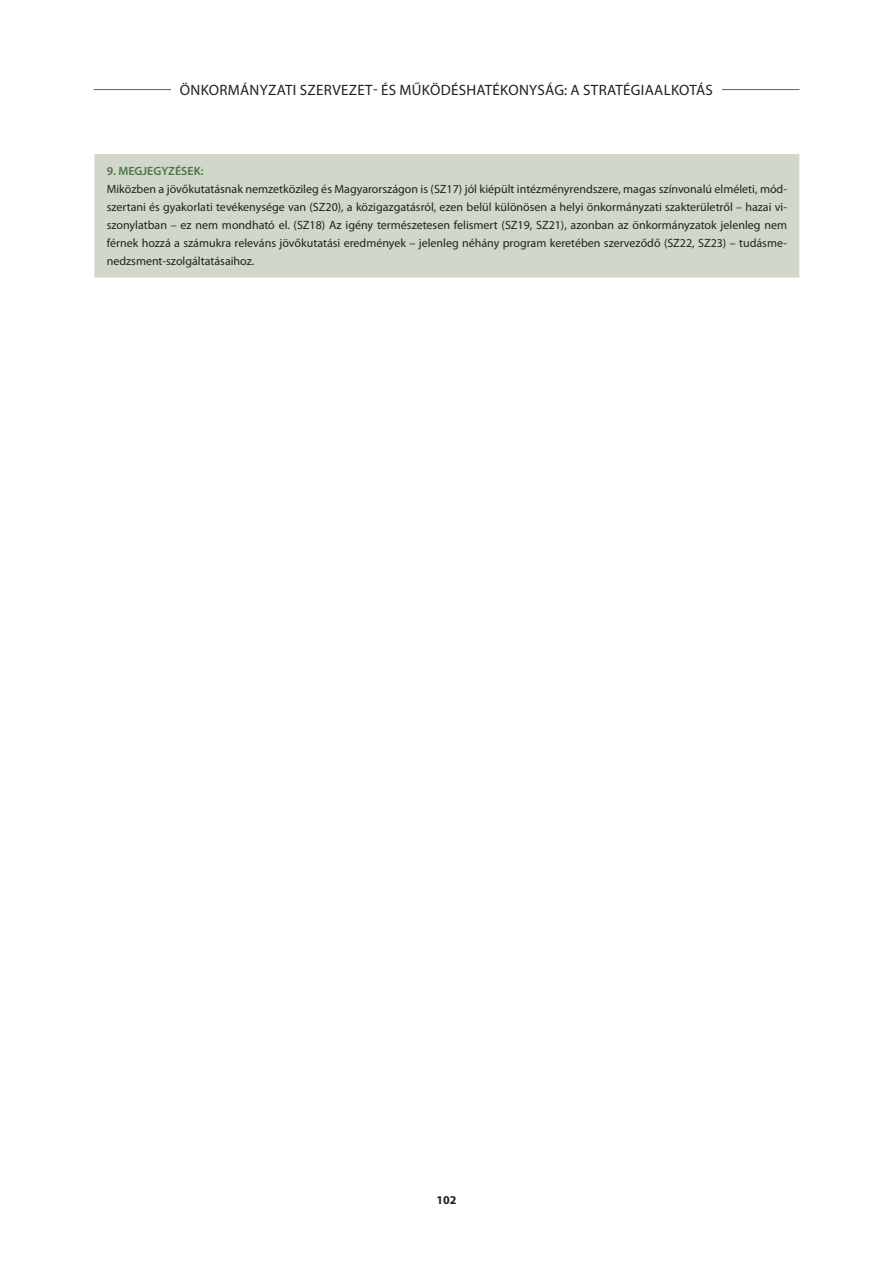
<style>
.page{position:relative;width:893px;height:1263px;background:#fff}
.page>*{position:absolute;margin:0;border:0;box-sizing:border-box;transform-origin:0 0}
.t1{font:15px "Myriad Pro";letter-spacing:.02em;color:#231f20}
.t2{font:12px/18px "Myriad Pro";color:#231f20;text-align:justify}
.t3{font:600 12px "Myriad Pro";color:#4e7345}
.t4{font:700 12px "Myriad Pro";color:#231f20}
</style>
<div class="page">
<hr style="left:94px;top:89px;width:705px;height:1px;background:#4e7345">
<div style="left:171px;top:75px;width:551px;height:29px;background:#fff"></div>
<div style="left:94px;top:153px;width:706px;height:125px;background:#d1d8cb"></div>
<hr style="left:94px;top:153px;width:235px;height:1px;background:#fff">
<hr style="left:329px;top:153px;width:235px;height:1px;background:#fff">
<hr style="left:564px;top:153px;width:236px;height:1px;background:#fff">
<hr style="left:94px;top:154px;width:1px;height:124px;background:#fff">
<hr style="left:799px;top:154px;width:1px;height:124px;background:#fff">
<p class="t1" style="left:180px;top:81px;width:535px">ÖNKORMÁNYZATI SZERVEZET- ÉS MŰKÖDÉSHATÉKONYSÁG: A STRATÉGIAALKOTÁS</p>
<p class="t3" style="left:107px;top:164px;width:98px">9. MEGJEGYZÉSEK:</p>
<p class="t2" style="left:107px;top:180px;width:682px">Miközben a jövőkutatásnak nemzetközileg és Magyarországon is (SZ17) jól kiépült intézményrendszere, magas színvonalú elméleti, mód&shy;szertani és gyakorlati tevékenysége van (SZ20), a közigazgatásról, ezen belül különösen a helyi önkormányzati szakterületről – hazai vi&shy;szonylatban – ez nem mondható el. (SZ18) Az igény természetesen felismert (SZ19, SZ21), azonban az önkormányzatok jelenleg nem férnek hozzá a számukra releváns jövőkutatási eredmények – jelenleg néhány program keretében szerveződő (SZ22, SZ23) – tudásme&shy;nedzsment-szolgáltatásaihoz.</p>
<p class="t4" style="left:436px;top:1192px;width:21px">102</p>
</div>
